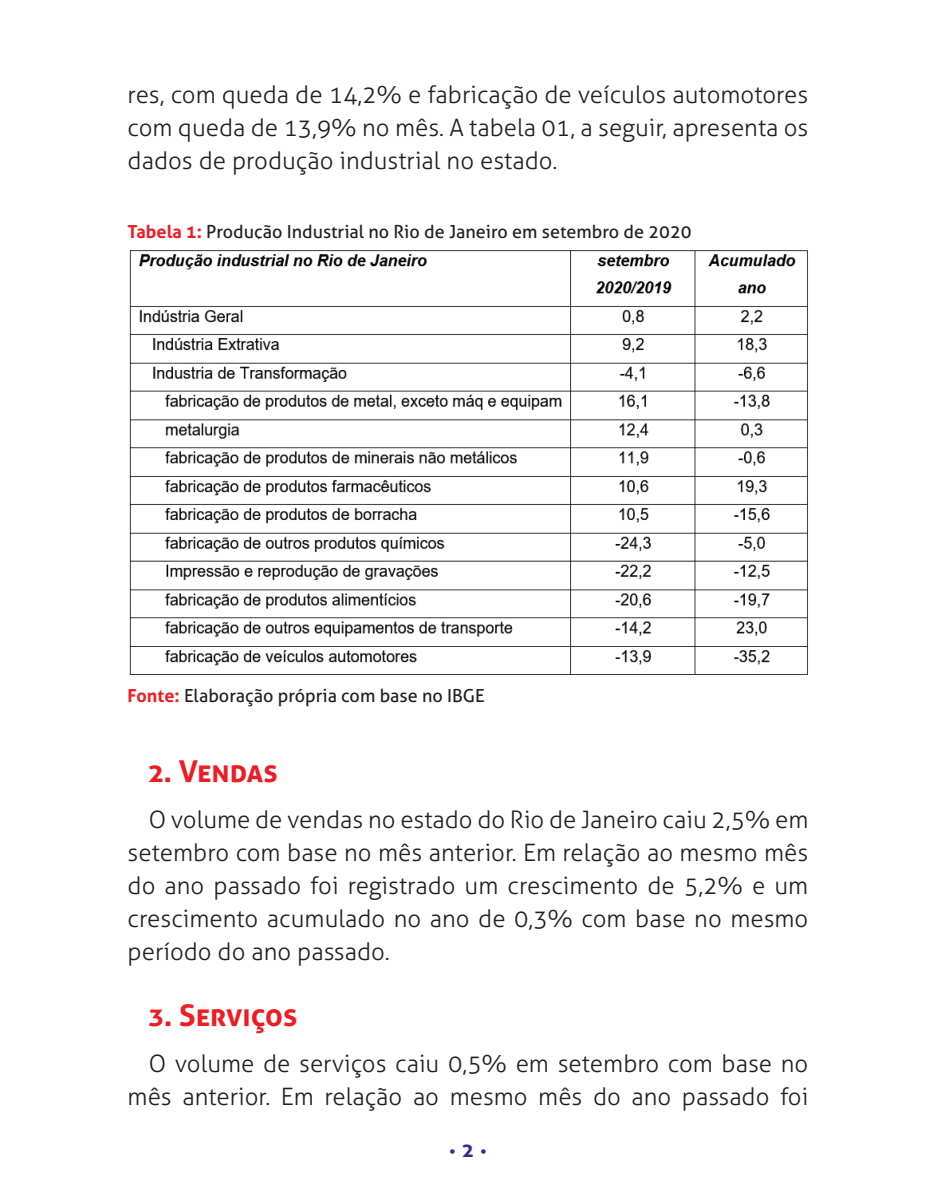
<style>
.page{position:relative;width:936px;height:1191px;background:#fff}
.page>*{position:absolute;margin:0;border:0;box-sizing:border-box;transform-origin:0 0}
.Título{font:700 30px "Aller";letter-spacing:-.005em;color:#ee1d23}
.Texto_Corrido{font:300 24px/33px "Aller";color:#231f20;text-align:justify}
.Figura{font:18px "Aller";color:#231f20}
.Título-2{font:700 15px "Aller";color:#2e3092}
.s1{font-weight:700;color:#ee1d23}
.s2{font-size:22.5px}
</style>
<div class="page">
<img style="left:129px;top:250px;width:679px;height:425px">
<p class="Texto_Corrido" style="left:128px;top:78px;width:682px">res, com queda de 14,2% e fabricação de veículos automotores com queda de 13,9% no mês. A tabela 01, a seguir, apresenta os dados de produção industrial no estado.</p>
<p class="Figura" style="left:128px;top:220px;width:565px"><span class="s1">Tabela 1:</span> Produção Industrial no Rio de Janeiro em setembro de 2020</p>
<p class="Figura" style="left:128px;top:685px;width:358px"><span class="s1">Fonte:</span> Elaboração própria com base no IBGE</p>
<p class="Título" style="left:149px;top:753px;width:130px">2. Vendas</p>
<p class="Texto_Corrido" style="left:128px;top:803px;width:682px;text-indent:21px">O volume de vendas no estado do Rio de Janeiro caiu 2,5% em setembro com base no mês anterior. Em relação ao mesmo mês do ano passado foi registrado um crescimento de 5,2% e um crescimento acumulado no ano de 0,3% com base no mesmo período do ano passado.</p>
<p class="Título" style="left:149px;top:997px;width:150px">3. Serviços</p>
<p class="Texto_Corrido" style="left:128px;top:1047px;width:682px;text-align:right">O volume de serviços caiu 0,5% em setembro com base no mês anterior. Em relação ao mesmo mês do ano passado foi</p>
<p class="Título-2" style="left:449px;top:1142px;width:39px">•<span class="s2">2</span>•</p>
</div>
